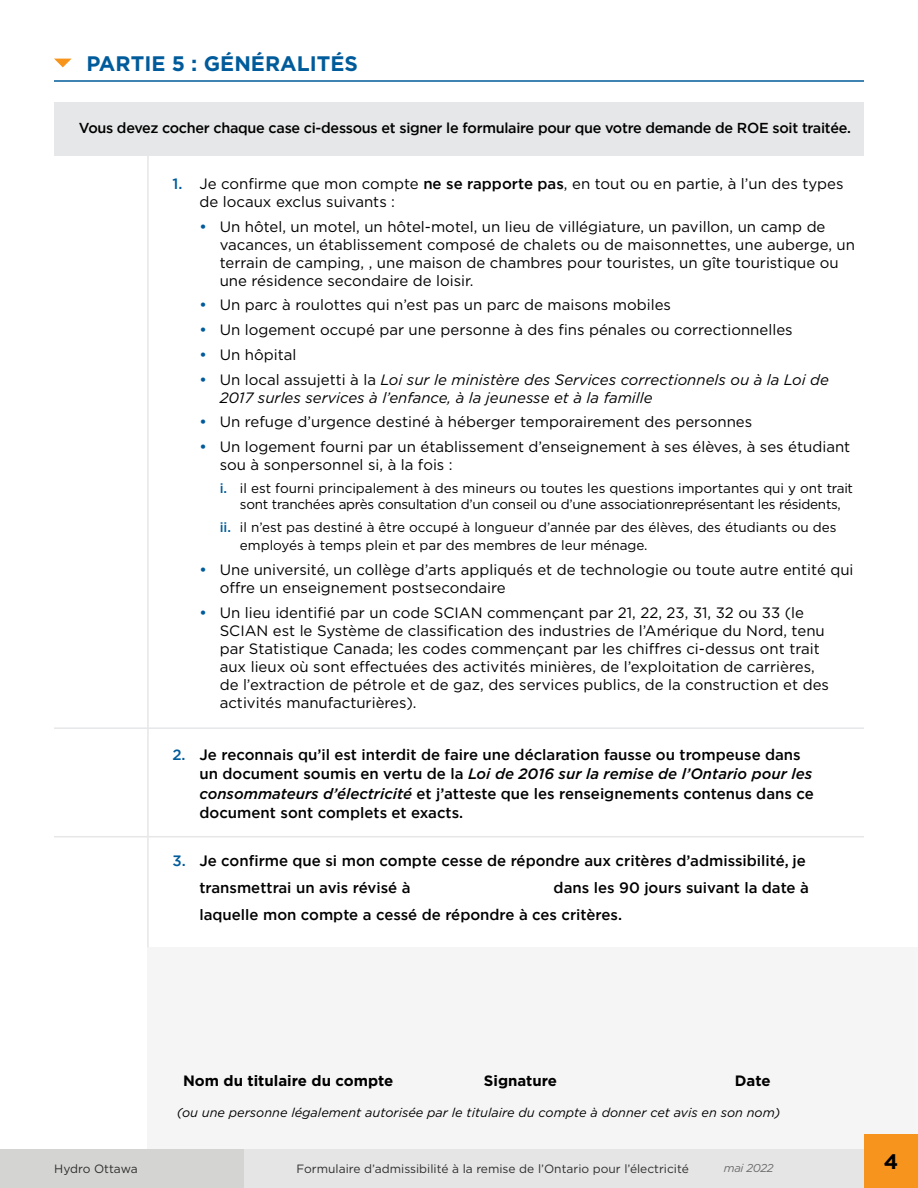
<style>
.page{position:relative;width:918px;height:1188px;background:#fff}
.page>*{position:absolute;margin:0;border:0;box-sizing:border-box;transform-origin:0 0}
.H2_Titles{font:700 21px "Gotham";color:#005b9b}
.t1{font:700 21px "Gotham";color:#000}
.t2{font:15px/18px "Gotham";color:#000}
.t3{font:500 15px/19.5px "Gotham";color:#000}
.t4{font:italic 15px/18px "Gotham";color:#000}
.Signature{font:700 15px "Gotham";color:#000}
.Box_filling_instruct{font:500 14.4px "Gotham";letter-spacing:-.02em;color:#000}
.t5{font:13.5px/16.2px "Gotham";letter-spacing:-.02em;color:#000}
.t6{font:13.5px/18px "Gotham";color:#000}
.Body{font:italic 12.75px "Gotham";color:#000}
.t7{font:12px "Gotham";color:#2e2e2d}
.t8{font:italic 11.4px "Gotham";letter-spacing:-.03em;color:#6c6d6d}
.s1{font-weight:500;color:#005b9b}
.s2{font-weight:500}
.s3{font-weight:500;font-style:normal;color:#005b9b}
.s4{font-style:normal}
.s5{color:#005b9b}
.s6{font-style:italic}
</style>
<div class="page">
<div style="left:147px;top:947px;width:771px;height:226px;background:#f1f1f2"></div>
<div style="left:243px;top:1149px;width:621px;height:39px;background:#e5e5e5"></div>
<div style="left:0;top:1149px;width:243px;height:39px;background:#d4d4d3"></div>
<div style="left:864px;top:1134px;width:54px;height:54px;background:#f7941e"></div>
<svg style="left:54px;top:59px;width:17px;height:8px"></svg>
<hr style="left:54px;top:80px;width:810px;height:2px;background:#005b9b">
<div style="left:54px;top:102px;width:810px;height:54px;background:#e6e7e8"></div>
<hr style="left:147px;top:156px;width:2px;height:791px;background:#e6e7e8">
<hr style="left:54px;top:727px;width:810px;height:2px;background:#e6e7e8">
<hr style="left:54px;top:836px;width:810px;height:1px;background:#e6e7e8">
<p class="H2_Titles" style="left:86px;top:49px;width:273px">PARTIE 5 : GÉNÉRALITÉS</p>
<p class="Box_filling_instruct" style="left:79px;top:118px;width:774px">Vous devez cocher chaque case ci-dessous et signer le formulaire pour que votre demande de ROE soit traitée.</p>
<p class="t2" style="left:199px;top:174px;width:646px;text-indent:-27px"><span class="s1">1.</span> Je confirme que mon compte <span class="s2">ne se rapporte pas</span>, en tout ou en partie, à l’un des types de locaux exclus suivants :</p>
<p class="t2" style="left:220px;top:217px;width:637px;text-indent:-20px"><span class="s1">•</span> Un hôtel, un motel, un hôtel-motel, un lieu de villégiature, un pavillon, un camp de vacances, un établissement composé de chalets ou de maisonnettes, une auberge, un terrain de camping, , une maison de chambres pour touristes, un gîte touristique ou une résidence secondaire de loisir.</p>
<p class="t2" style="left:199px;top:296px;width:473px"><span class="s1">•</span> Un parc à roulottes qui n’est pas un parc de maisons mobiles</p>
<p class="t2" style="left:199px;top:321px;width:595px"><span class="s1">•</span> Un logement occupé par une personne à des fins pénales ou correctionnelles</p>
<p class="t2" style="left:199px;top:345px;width:98px"><span class="s1">•</span> Un hôpital</p>
<p class="t4" style="left:220px;top:370px;width:611px;text-indent:-20px"><span class="s3">•</span> <span class="s4">Un local assujetti à la</span> Loi sur le ministère des Services correctionnels ou à la Loi de<br>2017 surles services à l’enfance, à la jeunesse et à la famille</p>
<p class="t2" style="left:199px;top:413px;width:554px"><span class="s1">•</span> Un refuge d’urgence destiné à héberger temporairement des personnes</p>
<p class="t2" style="left:220px;top:438px;width:632px;text-indent:-20px"><span class="s1">•</span> Un logement fourni par un établissement d’enseignement à ses élèves, à ses étudiant sou à sonpersonnel si, à la fois :</p>
<p class="t5" style="left:240px;top:480px;width:615px;text-indent:-20px"><span class="s1">i.</span> il est fourni principalement à des mineurs ou toutes les questions importantes qui y ont trait sont tranchées après consultation d’un conseil ou d’une associationreprésentant les résidents,</p>
<p class="t6" style="left:240px;top:518px;width:598px;text-indent:-20px"><span class="s1">ii.</span> il n’est pas destiné à être occupé à longueur d’année par des élèves, des étudiants ou des employés à temps plein et par des membres de leur ménage.</p>
<p class="t2" style="left:220px;top:560px;width:635px;text-indent:-20px"><span class="s1">•</span> Une université, un collège d’arts appliqués et de technologie ou toute autre entité qui offre un enseignement postsecondaire</p>
<p class="t2" style="left:220px;top:603px;width:611px;text-indent:-20px"><span class="s1">•</span> Un lieu identifié par un code SCIAN commençant par 21, 22, 23, 31, 32 ou 33 (le SCIAN est le Système de classification des industries de l’Amérique du Nord, tenu par Statistique Canada; les codes commençant par les chiffres ci-dessus ont trait aux lieux où sont effectuées des activités minières, de l’exploitation de carrières, de l’extraction de pétrole et de gaz, des services publics, de la construction et des activités manufacturières).</p>
<p class="t3" style="left:199px;top:744px;width:616px;text-indent:-27px"><span class="s5">2.</span> Je reconnais qu’il est interdit de faire une déclaration fausse ou trompeuse dans un document soumis en vertu de la <span class="s6">Loi de 2016 sur la remise de l’Ontario pour les consommateurs d’électricité</span> et j’atteste que les renseignements contenus dans ce document sont complets et exacts.</p>
<p class="t3" style="left:199px;top:847px;width:608px;line-height:27px;text-indent:-27px"><span class="s5">3.</span> Je confirme que si mon compte cesse de répondre aux critères d’admissibilité, je transmettrai un avis révisé à</p>
<p class="t3" style="left:199px;top:874px;width:611px;line-height:27px;text-indent:354px">dans les 90 jours suivant la date à laquelle mon compte a cessé de répondre à ces critères.</p>
<p class="Signature" style="left:183px;top:1071px;width:212px">Nom du titulaire du compte</p>
<p class="Body" style="left:177px;top:1104px;width:605px">(ou une personne légalement autorisée par le titulaire du compte à donner cet avis en son nom)</p>
<p class="Signature" style="left:484px;top:1071px;width:75px">Signature</p>
<p class="Signature" style="left:735px;top:1071px;width:37px">Date</p>
<p class="t7" style="left:54px;top:1161px;width:85px">Hydro Ottawa</p>
<p class="t7" style="left:297px;top:1161px;width:394px">Formulaire d’admissibilité à la remise de l’Ontario pour l’électricité</p>
<p class="t8" style="left:724px;top:1161px;width:51px">mai 2022</p>
<h1 class="t1" style="left:884px;top:1148px;width:16px">4</h1>
</div>
